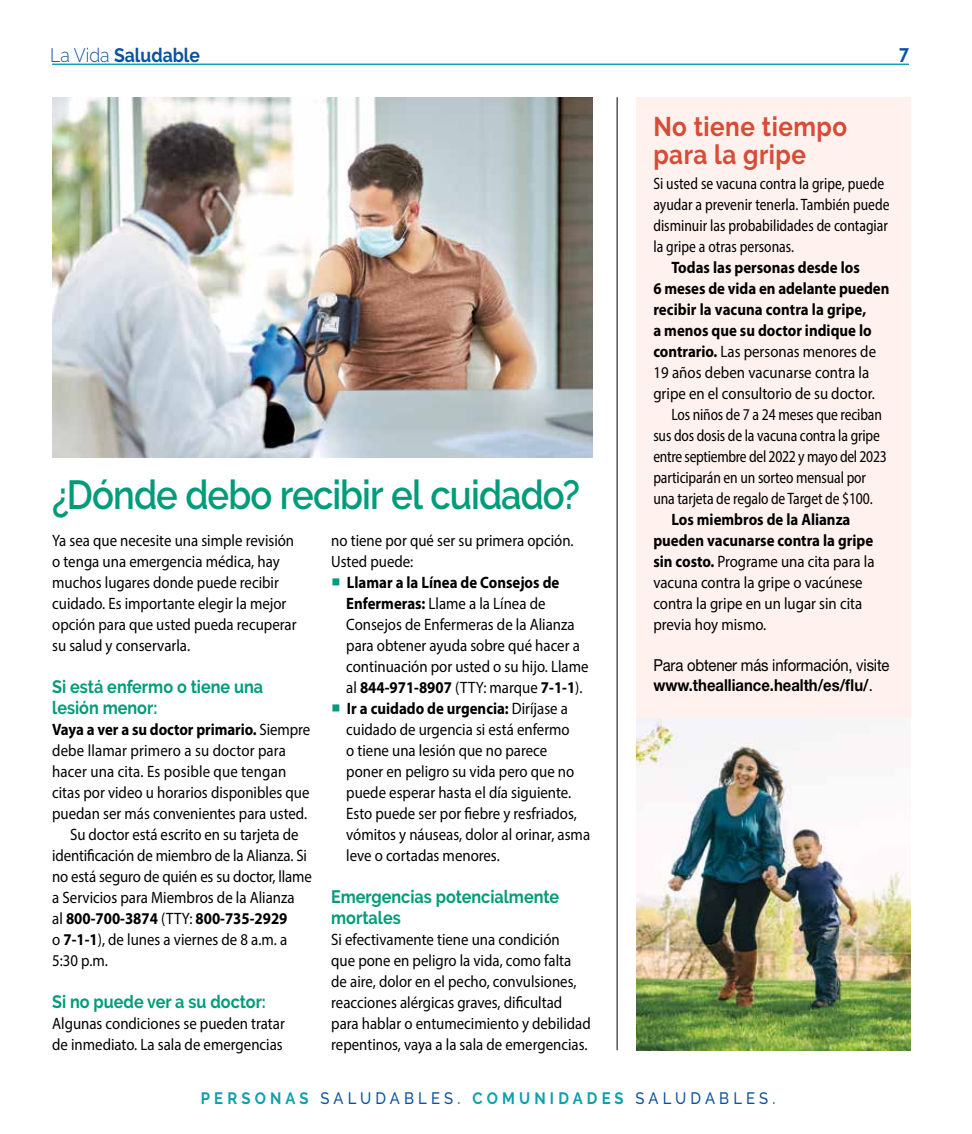
<style>
.page{position:relative;width:972px;height:1134px;background:#fff}
.page>*{position:absolute;margin:0;border:0;box-sizing:border-box;transform-origin:0 0}
.t1{font:600 40.5px "Raleway";letter-spacing:-.025em;color:#009c79;scale:.9 1}
.t2{font:700 27px/28.5px "Raleway";letter-spacing:.02em;color:#d74c37;scale:.9 1}
.t3{font:700 19.5px "Raleway";color:#0c519d;scale:.9 1}
.t4{font:700 18px/21px "Raleway";color:#009c79;scale:.9 1}
.t5{font:16.5px/21px "Myriad Pro";color:#000;scale:.9 1}
.t6{font:semi-condensed 16.5px/21px "Myriad Pro";letter-spacing:-.01em;color:#000;scale:.9 1}
.t7{font:700 16.5px/21px "Myriad Pro";color:#000;scale:.9 1}
.t8{font:16.5px/19.8px "Helvetica Neue LT Std";letter-spacing:-.01em;color:#000;scale:.9 1}
.t9{font:500 16.5px "Raleway";letter-spacing:.28em;color:#0c519d;scale:.9 1}
.s1{font-weight:300}
.s2{font-weight:400}
.s3{font-weight:700}
.s4{font-family:"Minion Pro";font-weight:500;font-size:24px;color:#009c79}
.s5{font-weight:700;color:#119fac}
</style>
<div class="page">
<div style="left:636px;top:97px;width:274px;height:953px;background:#fff2ee"></div>
<img style="left:636px;top:718px;width:274px;height:332px">
<hr style="left:52px;top:64px;width:857px;height:1px;background:#119fac">
<img style="left:52px;top:97px;width:540px;height:361px">
<hr style="left:617px;top:97px;width:1px;height:953px;background:#000">
<p class="t3" style="left:50px;top:44px;width:168px"><span class="s1">La Vida</span> Saludable</p>
<p class="t3" style="left:899px;top:44px;width:12px">7</p>
<h1 class="t1" style="left:52px;top:471px;width:588px">¿Dónde debo recibir el cuidado?</h1>
<p class="t5" style="left:52px;top:530px;width:273px">Ya sea que necesite una simple revisión o tenga una emergencia médica, hay muchos lugares donde puede recibir cuidado. Es importante elegir la mejor opción para que usted pueda recuperar su salud y conservarla.</p>
<p class="t4" style="left:52px;top:676px;width:236px">Si está enfermo o tiene una lesión menor:</p>
<p class="t7" style="left:52px;top:718px;width:288px">Vaya a ver a su doctor primario. <span class="s2">Siempre</span></p>
<p class="t5" style="left:52px;top:740px;width:261px">debe llamar primero a su doctor para</p>
<p class="t5" style="left:52px;top:761px;width:262px">hacer una cita. Es posible que tengan</p>
<p class="t5" style="left:52px;top:782px;width:287px">citas por video u horarios disponibles que</p>
<p class="t5" style="left:52px;top:803px;width:285px">puedan ser más convenientes para usted.</p>
<p class="t5" style="left:70px;top:824px;width:255px">Su doctor está escrito en su tarjeta de</p>
<p class="t5" style="left:52px;top:845px;width:285px">identificación de miembro de la Alianza. Si</p>
<p class="t5" style="left:52px;top:866px;width:290px">no está seguro de quién es su doctor, llame</p>
<p class="t5" style="left:52px;top:887px;width:271px">a Servicios para Miembros de la Alianza</p>
<p class="t7" style="left:52px;top:907px;width:263px"><span class="s2">al</span> 800-700-3874 <span class="s2">(TTY:</span> 800-735-2929</p>
<p class="t5" style="left:52px;top:929px;width:263px">o <span class="s3">7-1-1</span>), de lunes a viernes de 8 a.m. a</p>
<p class="t5" style="left:52px;top:950px;width:63px">5:30 p.m.</p>
<p class="t4" style="left:52px;top:991px;width:239px">Si no puede ver a su doctor:</p>
<p class="t5" style="left:52px;top:1013px;width:260px">Algunas condiciones se pueden tratar de inmediato. La sala de emergencias</p>
<p class="t5" style="left:331px;top:530px;width:271px">no tiene por qué ser su primera opción.<br>Usted puede:</p>
<p class="t5" style="left:346px;top:572px;width:271px;text-indent:-15px"><span class="s4">■</span> <span class="s3">Llamar a la Línea de Consejos de Enfermeras:</span> Llame a la Línea de Consejos de Enfermeras de la Alianza para obtener ayuda sobre qué hacer a continuación por usted o su hijo. Llame al <span class="s3">844-971-8907</span> (TTY: marque <span class="s3">7-1-1</span>).</p>
<p class="t5" style="left:346px;top:698px;width:273px;text-indent:-15px"><span class="s4">■</span> <span class="s3">Ir a cuidado de urgencia:</span> Diríjase a cuidado de urgencia si está enfermo<br>o tiene una lesión que no parece<br>poner en peligro su vida pero que no puede esperar hasta el día siguiente.<br>Esto puede ser por fiebre y resfriados, vómitos y náuseas, dolor al orinar, asma leve o cortadas menores.</p>
<p class="t4" style="left:331px;top:886px;width:255px">Emergencias potencialmente mortales</p>
<p class="t5" style="left:331px;top:929px;width:290px">Si efectivamente tiene una condición<br>que pone en peligro la vida, como falta de aire, dolor en el pecho, convulsiones, reacciones alérgicas graves, dificultad para hablar o entumecimiento y debilidad repentinos, vaya a la sala de emergencias.</p>
<h2 class="t2" style="left:653px;top:112px;width:217px">No tiene tiempo para la gripe</h2>
<p class="t6" style="left:653px;top:173px;width:264px">Si usted se vacuna contra la gripe, puede ayudar a prevenir tenerla. También puede disminuir las probabilidades de contagiar la gripe a otras personas.</p>
<p class="t7" style="left:653px;top:256px;width:264px;text-indent:18px">Todas las personas desde los<br>6 meses de vida en adelante pueden recibir la vacuna contra la gripe,<br>a menos que su doctor indique lo contrario. <span class="s2">Las personas menores de 19 años deben vacunarse contra la gripe en el consultorio de su doctor.</span></p>
<p class="t6" style="left:653px;top:404px;width:261px;text-indent:18px">Los niños de 7 a 24 meses que reciban sus dos dosis de la vacuna contra la gripe entre septiembre del 2022 y mayo del 2023 participarán en un sorteo mensual por una tarjeta de regalo de Target de $100.</p>
<p class="t5" style="left:653px;top:509px;width:247px;text-indent:18px"><span class="s3">Los miembros de la Alianza pueden vacunarse contra la gripe sin costo.</span> Programe una cita para la vacuna contra la gripe o vacúnese contra la gripe en un lugar sin cita previa hoy mismo.</p>
<p class="t8" style="left:653px;top:655px;width:264px">Para obtener más información, visite <span class="s3">www.thealliance.health/es/flu/</span>.</p>
<p class="t9" style="left:201px;top:1088px;width:640px"><span class="s5">PERSONAS</span> SALUDABLES. <span class="s5">COMUNIDADES</span> SALUDABLES.</p>
</div>
